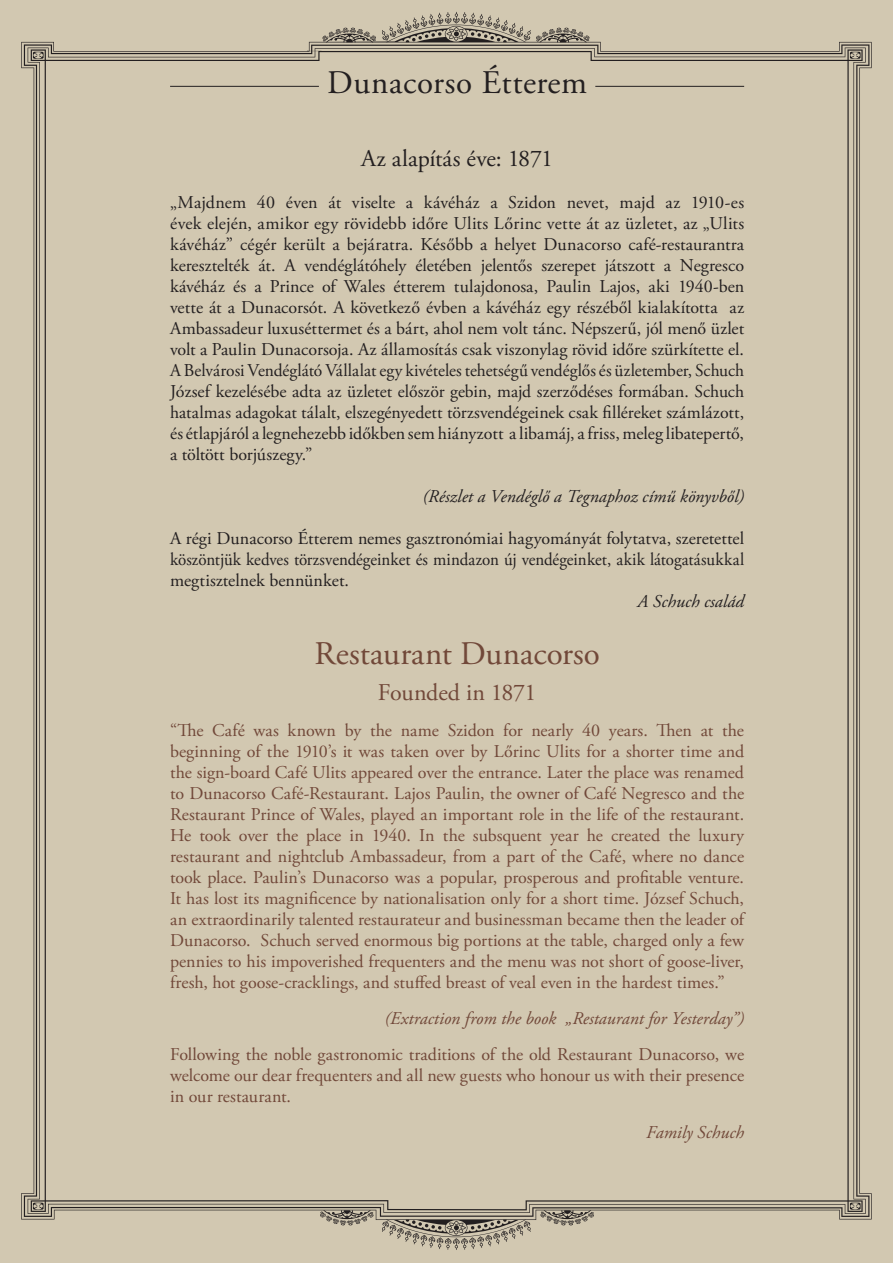
<style>
.page{position:relative;width:893px;height:1263px;background:#fff}
.page>*{position:absolute;margin:0;border:0;box-sizing:border-box;transform-origin:0 0}
.Normál{font:33px "Adobe Garamond Pro";color:#714839}
.t1{font:33px "Adobe Garamond Pro";color:#231f20}
.t2{font:24px "Adobe Garamond Pro";letter-spacing:-.02em;color:#231f20}
.Normál-2{font:24px "Adobe Garamond Pro";letter-spacing:-.025em;color:#714839}
.t3{font:18px/21px "Adobe Garamond Pro";letter-spacing:-.005em;color:#231f20;text-align:justify}
.Normál-3{font:18px/21px "Adobe Garamond Pro";letter-spacing:-.01em;color:#714839;text-align:justify}
.Normál-4{font:italic 18px "Adobe Garamond Pro";color:#714839}
.t4{font:italic 18px "Adobe Garamond Pro";color:#231f20}
</style>
<div class="page">
<div style="left:0;top:0;width:891px;height:1261px;background:#d2c8b1"></div>
<hr style="left:170px;top:86px;width:149px;height:1px;background:#231f20">
<hr style="left:595px;top:86px;width:149px;height:1px;background:#231f20">
<p class="t1" style="left:327px;top:63px;width:261px">Dunacorso Étterem</p>
<p class="t2" style="left:361px;top:144px;width:194px">Az alapítás éve: 1871</p>
<p class="t3" style="left:170px;top:193px;width:576px">„Majdnem 40 éven át viselte a kávéház a Szidon nevet, majd az 1910-es évek elején, amikor egy rövidebb időre Ulits Lőrinc vette át az üzletet, az „Ulits kávéház” cégér került a bejáratra. Később a helyet Dunacorso café-restaurantra keresztelték át. A vendéglátóhely életében jelentős szerepet játszott a Negresco kávéház és a Prince of Wales étterem tulajdonosa, Paulin Lajos, aki 1940-ben vette át a Dunacorsót. A következő évben a kávéház egy részéből kialakította az Ambassadeur luxuséttermet és a bárt, ahol nem volt tánc. Népszerű, jól menő üzlet volt a Paulin Dunacorsoja. Az államosítás csak viszonylag rövid időre szürkítette el.<br>A Belvárosi Vendéglátó Vállalat egy kivételes tehetségű vendéglős és üzletember, Schuch József kezelésébe adta az üzletet először gebin, majd szerződéses formában. Schuch hatalmas adagokat tálalt, elszegényedett törzsvendégeinek csak filléreket számlázott, és étlapjáról a legnehezebb időkben sem hiányzott a libamáj, a friss, meleg libatepertő, a töltött borjúszegy.”</p>
<p class="t4" style="left:423px;top:486px;width:323px">(Részlet a Vendéglő a Tegnaphoz című könyvből)</p>
<p class="t3" style="left:170px;top:529px;width:576px">A régi Dunacorso Étterem nemes gasztronómiai hagyományát folytatva, szeretettel köszöntjük kedves törzsvendégeinket és mindazon új vendégeinket, akik látogatásukkal megtisztelnek bennünket.</p>
<p class="t4" style="left:638px;top:591px;width:108px">A Schuch család</p>
<p class="Normál" style="left:315px;top:634px;width:287px">Restaurant Dunacorso</p>
<p class="Normál-2" style="left:378px;top:678px;width:160px">Founded in 1871</p>
<p class="Normál-3" style="left:170px;top:721px;width:578px">“The Café was known by the name Szidon for nearly 40 years. Then at the beginning of the 1910’s it was taken over by Lőrinc Ulits for a shorter time and the sign-board Café Ulits appeared over the entrance. Later the place was renamed to Dunacorso Café-Restaurant. Lajos Paulin, the owner of Café Negresco and the Restaurant Prince of Wales, played an important role in the life of the restaurant.<br>He took over the place in 1940. In the subsquent year he created the luxury restaurant and nightclub Ambassadeur, from a part of the Café, where no dance took place. Paulin’s Dunacorso was a popular, prosperous and profitable venture.<br>It has lost its magnificence by nationalisation only for a short time. József Schuch, an extraordinarily talented restaurateur and businessman became then the leader of Dunacorso. Schuch served enormous big portions at the table, charged only a few pennies to his impoverished frequenters and the menu was not short of goose-liver, fresh, hot goose-cracklings, and stuffed breast of veal even in the hardest times.”</p>
<p class="Normál-4" style="left:385px;top:1008px;width:361px">(Extraction from the book „Restaurant for Yesterday”)</p>
<p class="Normál-3" style="left:170px;top:1045px;width:576px">Following the noble gastronomic traditions of the old Restaurant Dunacorso, we welcome our dear frequenters and all new guests who honour us with their presence in our restaurant.</p>
<p class="Normál-4" style="left:646px;top:1122px;width:99px">Family Schuch</p>
</div>
